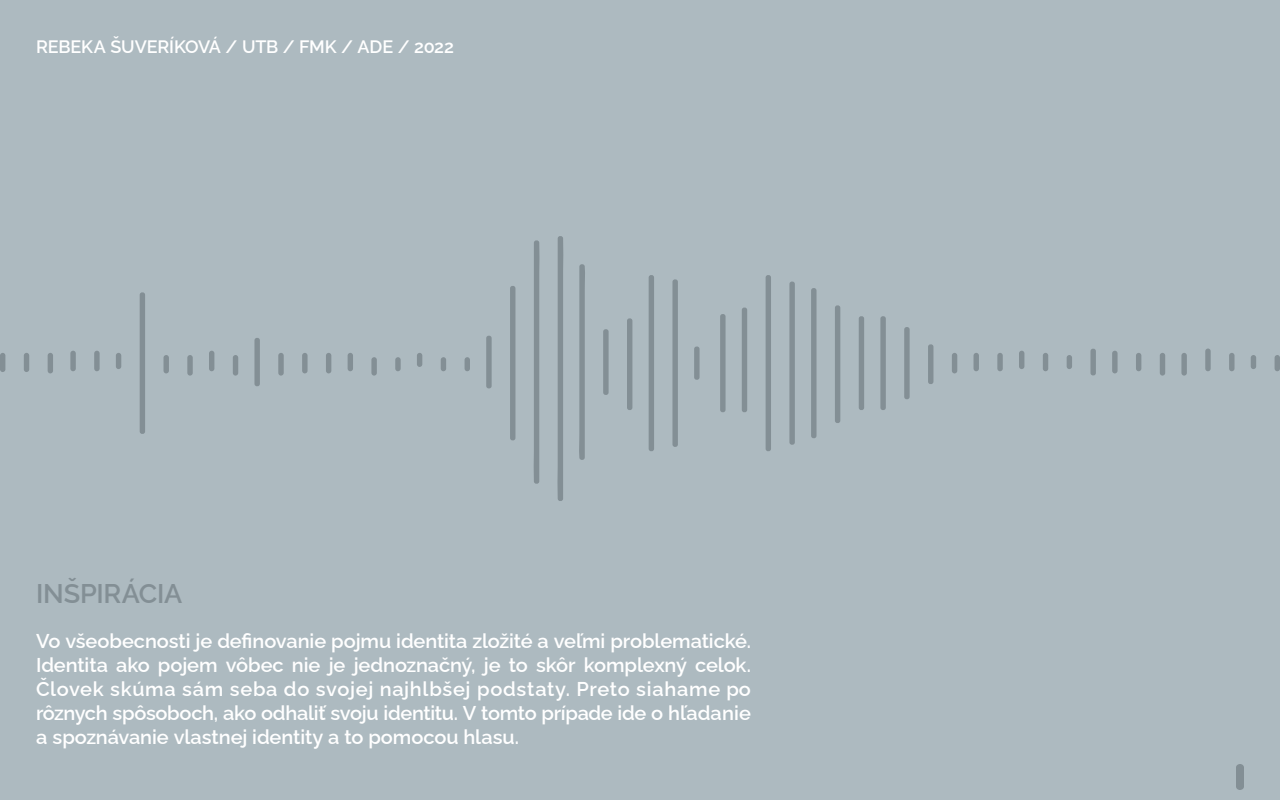
<style>
.page{position:relative;width:1280px;height:800px;background:#adbac0}
.page>*{position:absolute;margin:0;border:0;box-sizing:border-box;transform-origin:0 0}
.t1{font:600 27px "Raleway";letter-spacing:-.005em;color:#838f95}
.t2{font:600 20px/24px "Raleway";letter-spacing:-.005em;color:#fff;text-align:justify}
.t3{font:600 18px "Raleway";letter-spacing:-.01em;color:#fff}
</style>
<div class="page">
<div style="left:1236px;top:764px;width:8px;height:26px;background:#838f95;border-radius:4px"></div>
<div style="left:0;top:353px;width:5px;height:19px;background:#838f95;border-radius:3px"></div>
<div style="left:24px;top:353px;width:5px;height:19px;background:#838f95;border-radius:3px"></div>
<div style="left:48px;top:353px;width:5px;height:21px;background:#838f95;border-radius:3px"></div>
<div style="left:70px;top:351px;width:6px;height:20px;background:#838f95;border-radius:3px"></div>
<div style="left:94px;top:351px;width:6px;height:20px;background:#838f95;border-radius:3px"></div>
<div style="left:116px;top:353px;width:5px;height:16px;background:#838f95;border-radius:3px"></div>
<svg style="left:140px;top:292px;width:5px;height:142px"></svg>
<div style="left:164px;top:355px;width:5px;height:19px;background:#838f95;border-radius:3px"></div>
<div style="left:187px;top:355px;width:6px;height:21px;background:#838f95;border-radius:3px"></div>
<div style="left:209px;top:351px;width:5px;height:20px;background:#838f95;border-radius:3px"></div>
<div style="left:233px;top:355px;width:5px;height:21px;background:#838f95;border-radius:3px"></div>
<svg style="left:254px;top:338px;width:6px;height:48px"></svg>
<div style="left:278px;top:353px;width:6px;height:23px;background:#838f95;border-radius:3px"></div>
<div style="left:302px;top:353px;width:6px;height:21px;background:#838f95;border-radius:3px"></div>
<div style="left:326px;top:353px;width:5px;height:21px;background:#838f95;border-radius:3px"></div>
<div style="left:348px;top:353px;width:5px;height:18px;background:#838f95;border-radius:3px"></div>
<div style="left:371px;top:357px;width:6px;height:19px;background:#838f95;border-radius:3px"></div>
<div style="left:395px;top:357px;width:6px;height:14px;background:#838f95;border-radius:3px"></div>
<div style="left:417px;top:353px;width:5px;height:14px;background:#838f95;border-radius:3px"></div>
<div style="left:441px;top:357px;width:5px;height:14px;background:#838f95;border-radius:3px"></div>
<div style="left:465px;top:357px;width:5px;height:14px;background:#838f95;border-radius:3px"></div>
<svg style="left:486px;top:335px;width:6px;height:54px"></svg>
<svg style="left:510px;top:286px;width:5px;height:155px"></svg>
<svg style="left:533px;top:240px;width:7px;height:244px"></svg>
<svg style="left:557px;top:236px;width:7px;height:265px"></svg>
<svg style="left:579px;top:264px;width:6px;height:196px"></svg>
<svg style="left:603px;top:329px;width:6px;height:66px"></svg>
<svg style="left:627px;top:318px;width:5px;height:92px"></svg>
<svg style="left:649px;top:275px;width:5px;height:176px"></svg>
<svg style="left:672px;top:279px;width:6px;height:168px"></svg>
<svg style="left:694px;top:346px;width:6px;height:34px"></svg>
<svg style="left:720px;top:314px;width:6px;height:98px"></svg>
<svg style="left:742px;top:307px;width:5px;height:105px"></svg>
<svg style="left:766px;top:275px;width:5px;height:176px"></svg>
<svg style="left:789px;top:281px;width:6px;height:164px"></svg>
<svg style="left:811px;top:288px;width:6px;height:150px"></svg>
<svg style="left:835px;top:305px;width:5px;height:118px"></svg>
<svg style="left:859px;top:316px;width:5px;height:94px"></svg>
<svg style="left:880px;top:316px;width:6px;height:94px"></svg>
<svg style="left:904px;top:327px;width:6px;height:72px"></svg>
<svg style="left:928px;top:344px;width:5px;height:40px"></svg>
<div style="left:952px;top:353px;width:5px;height:21px;background:#838f95;border-radius:3px"></div>
<div style="left:974px;top:353px;width:5px;height:18px;background:#838f95;border-radius:3px"></div>
<div style="left:997px;top:353px;width:6px;height:18px;background:#838f95;border-radius:3px"></div>
<div style="left:1019px;top:351px;width:5px;height:18px;background:#838f95;border-radius:3px"></div>
<div style="left:1043px;top:353px;width:5px;height:18px;background:#838f95;border-radius:3px"></div>
<div style="left:1067px;top:355px;width:5px;height:14px;background:#838f95;border-radius:3px"></div>
<svg style="left:1090px;top:348px;width:6px;height:28px"></svg>
<div style="left:1112px;top:351px;width:6px;height:23px;background:#838f95;border-radius:3px"></div>
<div style="left:1136px;top:353px;width:5px;height:18px;background:#838f95;border-radius:3px"></div>
<div style="left:1160px;top:353px;width:5px;height:23px;background:#838f95;border-radius:3px"></div>
<div style="left:1181px;top:353px;width:6px;height:23px;background:#838f95;border-radius:3px"></div>
<div style="left:1205px;top:348px;width:6px;height:23px;background:#838f95;border-radius:3px"></div>
<div style="left:1229px;top:353px;width:6px;height:18px;background:#838f95;border-radius:3px"></div>
<div style="left:1251px;top:355px;width:5px;height:14px;background:#838f95;border-radius:3px"></div>
<div style="left:1275px;top:355px;width:5px;height:16px;background:#838f95;border-radius:3px"></div>
<p class="t3" style="left:36px;top:32px;width:419px">REBEKA ŠUVERÍKOVÁ / UTB / FMK / ADE / 2022</p>
<p class="t1" style="left:36px;top:572px;width:148px">INŠPIRÁCIA</p>
<p class="t2" style="left:36px;top:627px;width:717px">Vo všeobecnosti je definovanie pojmu identita zložité a veľmi problematické.<br>Identita ako pojem vôbec nie je jednoznačný, je to skôr komplexný celok.<br>Človek skúma sám seba do svojej najhlbšej podstaty. Preto siahame po rôznych spôsoboch, ako odhaliť svoju identitu. V tomto prípade ide o hľadanie a spoznávanie vlastnej identity a to pomocou hlasu.</p>
</div>
